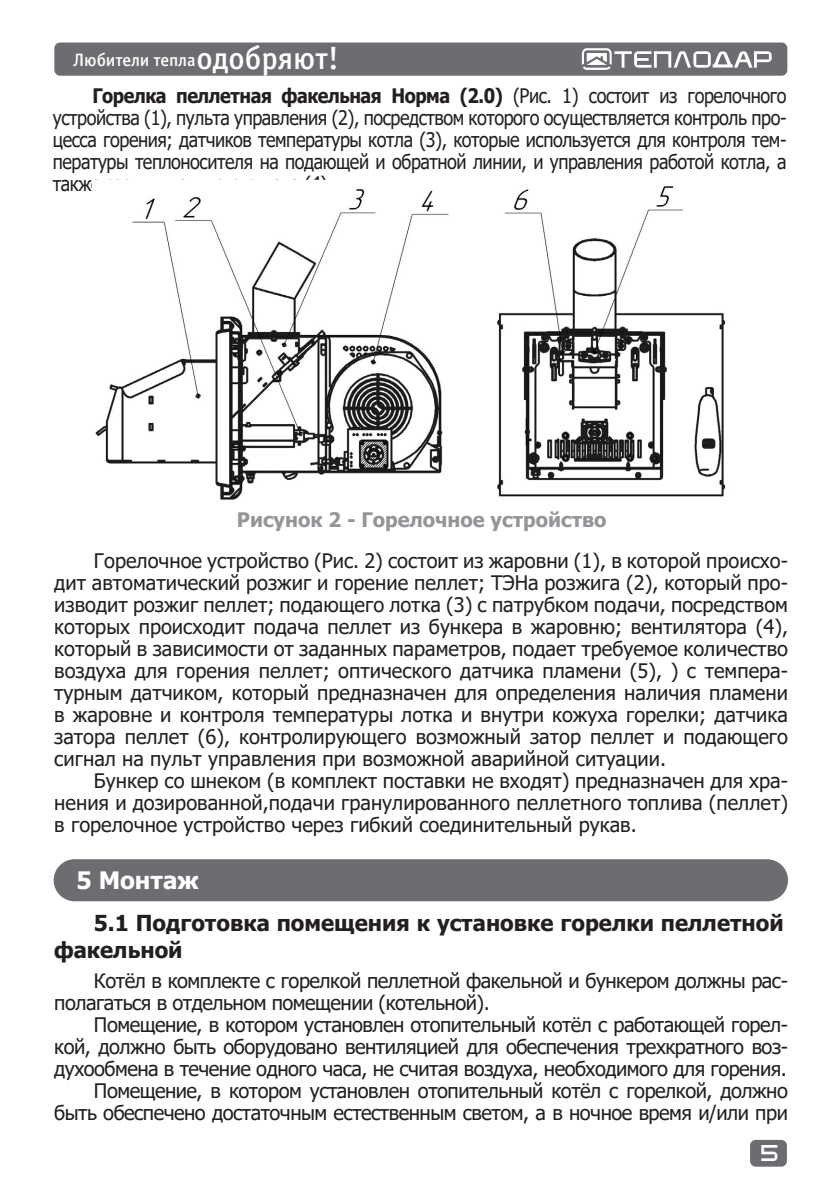
<style>
.page{position:relative;width:840px;height:1191px;background:#fff}
.page>*{position:absolute;margin:0;border:0;box-sizing:border-box;transform-origin:0 0}
.t1{font:700 24px "Tahoma";color:#fff}
.t2{font:700 22px/26.4px "Tahoma";color:#231f20}
.t3{font:20px/22px "Tahoma";letter-spacing:-.025em;color:#231f20;text-align:justify}
.t4{font:20px/22px "Tahoma";letter-spacing:-.025em;color:#231f20;text-align:justify;scale:.9 1}
.t5{font:700 20px "Tahoma";color:#939598}
.t6{font:18px "Officina Sans Medium C";letter-spacing:-.005em;color:#fff}
.t7{font:16px "teplodar";color:#fff}
.s1{font-size:32px}
.s2{font-weight:700}
</style>
<div class="page">
<div style="left:749px;top:1139px;width:37px;height:27px;background:#6c6d70;border-radius:6px"></div>
<div style="left:54px;top:43px;width:732px;height:33px;background:#6c6d70;border-radius:6px"></div>
<svg style="left:581px;top:48px;width:190px;height:22px"></svg>
<div style="left:54px;top:859px;width:733px;height:42px;background:#6c6d70;border-radius:21px"></div>
<img style="left:95px;top:186px;width:631px;height:314px">
<p class="t6" style="left:73px;top:50px;width:267px">Любители тепла<span class="s1">одобряют!</span></p>
<p class="t4" style="left:53px;top:86px;width:816px;text-indent:40px"><span class="s2">Горелка пеллетная факельная Норма (2.0)</span> (Рис. 1) состоит из горелочного устройства (1), пульта управления (2), посредством которого осуществляется контроль про&shy;цесса горения; датчиков температуры котла (3), которые используется для контроля тем&shy;пературы теплоносителя на подающей и обратной линии, и управления работой котла, а</p>
<p class="t5" style="left:237px;top:506px;width:371px">Рисунок 2 - Горелочное устройство</p>
<p class="t3" style="left:54px;top:551px;width:734px;text-indent:40px">Горелочное устройство (Рис. 2) состоит из жаровни (1), в которой происхо&shy;дит автоматический розжиг и горение пеллет; ТЭНа розжига (2), который про&shy;изводит розжиг пеллет; подающего лотка (3) с патрубком подачи, посредством которых происходит подача пеллет из бункера в жаровню; вентилятора (4), который в зависимости от заданных параметров, подает требуемое количество воздуха для горения пеллет; оптического датчика пламени (5), ) с темпера&shy;турным датчиком, который предназначен для определения наличия пламени в жаровне и контроля температуры лотка и внутри кожуха горелки; датчика затора пеллет (6), контролирующего возможный затор пеллет и подающего сигнал на пульт управления при возможной аварийной ситуации.</p>
<p class="t3" style="left:54px;top:771px;width:734px;text-indent:40px">Бункер со шнеком (в комплект поставки не входят) предназначен для хра&shy;нения и дозированной,подачи гранулированного пеллетного топлива (пеллет) в горелочное устройство через гибкий соединительный рукав.</p>
<p class="t1" style="left:76px;top:864px;width:124px">5 Монтаж</p>
<p class="t2" style="left:54px;top:911px;width:730px;text-indent:40px">5.1 Подготовка помещения к установке горелки пеллетной факельной</p>
<p class="t3" style="left:54px;top:970px;width:734px;text-indent:40px">Котёл в комплекте с горелкой пеллетной факельной и бункером должны рас&shy;полагаться в отдельном помещении (котельной).</p>
<p class="t3" style="left:54px;top:1014px;width:734px;text-indent:40px">Помещение, в котором установлен отопительный котёл с работающей горел&shy;кой, должно быть оборудовано вентиляцией для обеспечения трехкратного воз&shy;духообмена в течение одного часа, не считая воздуха, необходимого для горения.</p>
<p class="t3" style="left:54px;top:1080px;width:734px;text-align:right">Помещение, в котором установлен отопительный котёл с горелкой, должно быть обеспечено достаточным естественным светом, а в ночное время и/или при</p>
<p class="t7" style="left:761px;top:1146px;width:18px">5</p>
</div>
